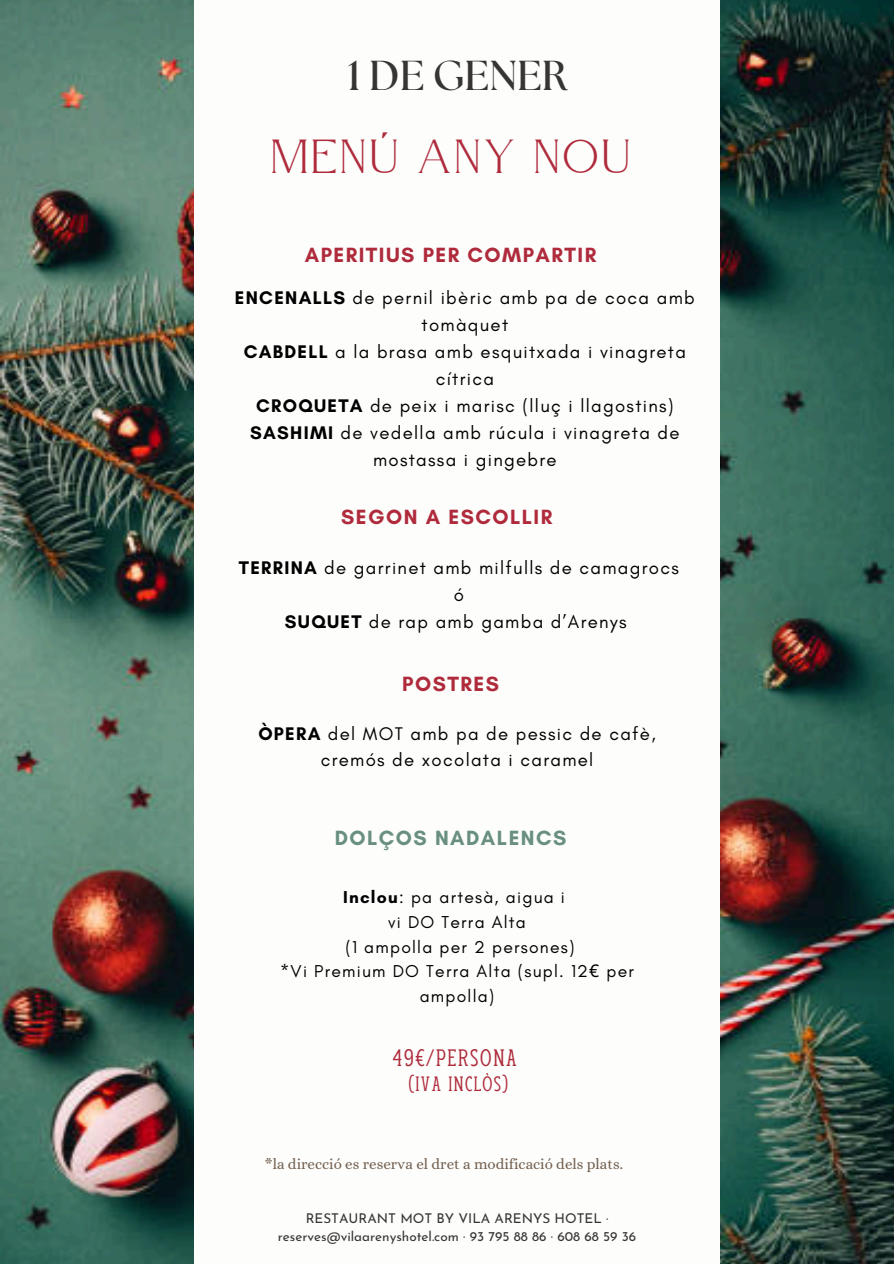
<style>
.page{position:relative;width:894px;height:1264px;background:#fff}
.page>*{position:absolute;margin:0;border:0;box-sizing:border-box;transform-origin:0 0}
.t1{font:47.7px "Atteron";letter-spacing:.07em;color:#af2b3c}
.t2{font:700 41.7px "The Seasons";color:#373434}
.t3{font:23.7px "Anicon Slab";letter-spacing:.07em;color:#af2b3c}
.t4{font:700 21px "Glacial Indifference";letter-spacing:.07em;color:#af2b3c}
.t5{font:700 21px "Glacial Indifference";letter-spacing:.07em;color:#69907f}
.t6{font:20.7px "Anicon Slab";letter-spacing:.07em;color:#af2b3c}
.t7{font:18.6px/27px "Glacial Indifference";letter-spacing:.07em;color:#000;text-align:center}
.t8{font:17.55px/24.8px "Glacial Indifference";letter-spacing:.07em;color:#000;text-align:center}
.t9{font:15px "Alice";color:#736150}
.t10{font:13.5px/18px "Josefin Sans";color:#373434;text-align:center}
.s1{font-weight:700}
.s2{font-family:"Noto Sans"}
</style>
<div class="page">
<img style="left:0;top:0;width:893px;height:1263px">
<div style="left:194px;top:0;width:525px;height:1263px;background:#fdfdfc"></div>
<h3 class="t2" style="left:347px;top:57px;width:221px">1 DE GENER</h3>
<p class="t1" style="left:270px;top:129px;width:361px">MENÚ ANY NOU</p>
<h1 class="t4" style="left:305px;top:242px;width:293px">APERITIUS PER COMPARTIR</h1>
<h5 class="t7" style="left:235px;top:284px;width:461px"><span class="s1">ENCENALLS</span> de pernil ibèric amb pa de coca amb tomàquet<br><span class="s1">CABDELL</span> a la brasa amb esquitxada i vinagreta cítrica<br><span class="s1">CROQUETA</span> de peix i marisc (lluç i llagostins)<br><span class="s1">SASHIMI</span> de vedella amb rúcula i vinagreta de mostassa i gingebre</h5>
<h5 class="t4" style="left:341px;top:504px;width:212px">SEGON A ESCOLLIR</h5>
<h5 class="t7" style="left:239px;top:554px;width:441px"><span class="s1">TERRINA</span> de garrinet amb milfulls de camagrocs ó<br><span class="s1">SUQUET</span> de rap amb gamba d’Arenys</h5>
<h6 class="t4" style="left:402px;top:671px;width:98px">POSTRES</h6>
<p class="t7" style="left:258px;top:720px;width:399px;line-height:25.8px"><span class="s1">ÒPERA</span> del MOT amb pa de pessic de cafè, cremós de xocolata i caramel</p>
<h5 class="t5" style="left:334px;top:825px;width:233px">DOLÇOS NADALENCS</h5>
<h4 class="t8" style="left:280px;top:884px;width:355px"><span class="s1">Inclou</span>: pa artesà, aigua i<br>vi DO Terra Alta<br>(1 ampolla per 2 persones)<br>*Vi Premium DO Terra Alta (supl. 12<span class="s2">€</span> per ampolla)</h4>
<h4 class="t3" style="left:393px;top:1044px;width:125px">49€/PERSONA</h4>
<h4 class="t6" style="left:408px;top:1071px;width:102px">(IVA INCLÒS)</h4>
<h4 class="t9" style="left:265px;top:1155px;width:359px">*la direcció es reserva el dret a modificació dels plats.</h4>
<h2 class="t10" style="left:278px;top:1210px;width:360px">RESTAURANT MOT BY VILA ARENYS HOTEL · reserves@vilaarenyshotel.com · 93 795 88 86 · 608 68 59 36</h2>
</div>
